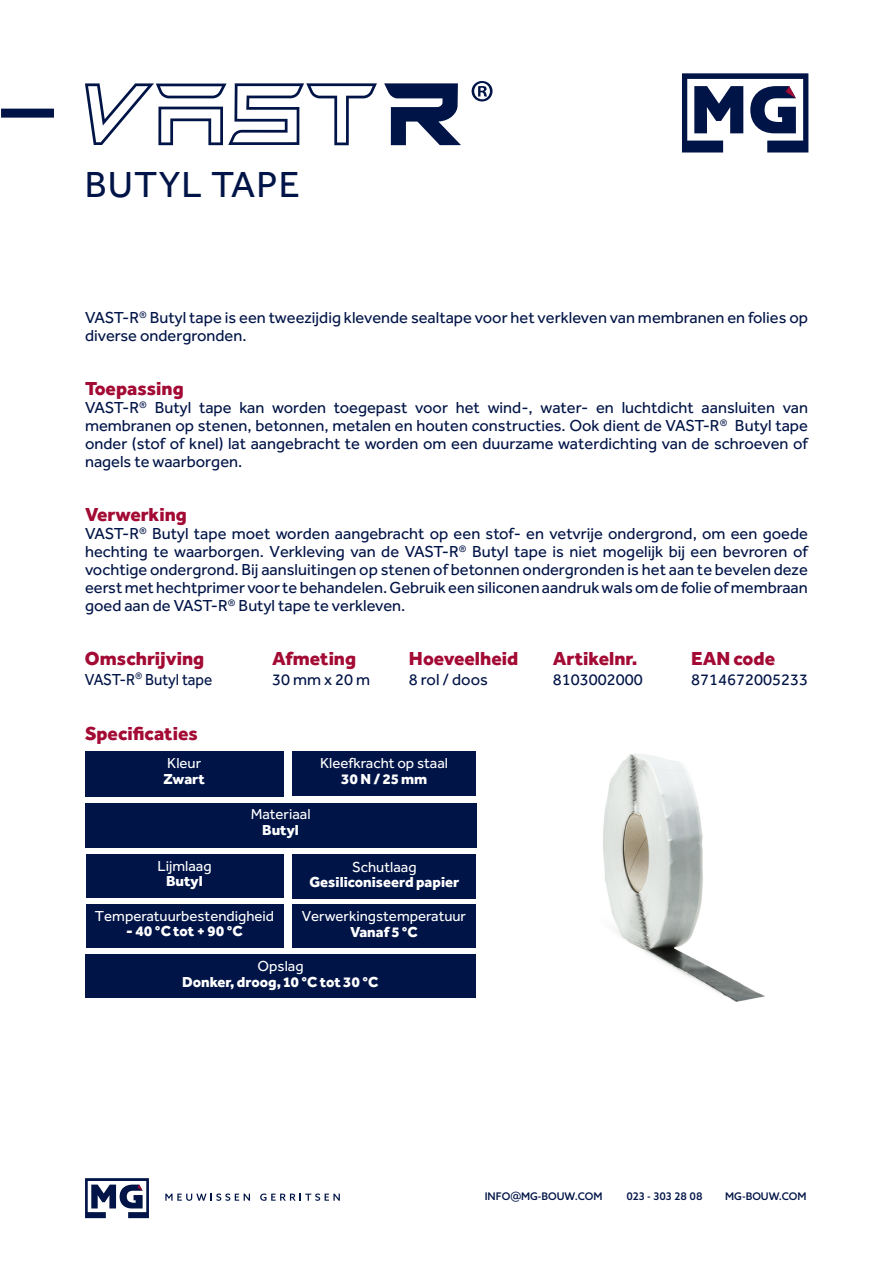
<style>
.page{position:relative;width:893px;height:1263px;background:#fff}
.page>*{position:absolute;margin:0;border:0;box-sizing:border-box;transform-origin:0 0}
.t1{font:37.5px "Effra";letter-spacing:.03em;color:#001447}
.t2{font:800 19.5px "Effra";color:#a30a34}
.t3{font:16.5px/18px "Effra";color:#001447;text-align:justify}
.t4{font:16.5px "Effra";color:#001447;scale:.93 1}
.t5{font:15px "Effra";color:#fff}
.t6{font:800 15px "Effra";color:#fff}
.t7{font:500 10.5px "Azo Sans";color:#001447}
.s1{font-size:13.5px}
</style>
<div class="page">
<div style="left:292px;top:752px;width:184px;height:44px;background:#001447"></div>
<div style="left:85px;top:752px;width:198px;height:44px;background:#001447"></div>
<div style="left:85px;top:803px;width:391px;height:44px;background:#001447"></div>
<div style="left:292px;top:904px;width:184px;height:44px;background:#001447"></div>
<div style="left:86px;top:904px;width:197px;height:44px;background:#001447"></div>
<div style="left:292px;top:854px;width:184px;height:45px;background:#001447"></div>
<div style="left:86px;top:854px;width:197px;height:44px;background:#001447"></div>
<div style="left:86px;top:954px;width:390px;height:44px;background:#001447"></div>
<svg style="left:384px;top:83px;width:77px;height:62px"></svg>
<svg style="left:85px;top:83px;width:292px;height:62px"></svg>
<svg style="left:472px;top:81px;width:20px;height:20px"></svg>
<div style="left:1px;top:109px;width:53px;height:9px;background:#001447"></div>
<svg style="left:682px;top:73px;width:126px;height:79px"></svg>
<svg style="left:165px;top:1193px;width:85px;height:8px"></svg>
<svg style="left:260px;top:1193px;width:80px;height:8px"></svg>
<svg style="left:85px;top:1178px;width:64px;height:40px"></svg>
<img style="left:603px;top:754px;width:162px;height:248px">
<h1 class="t1" style="left:85px;top:171px;width:216px">BUTYL TAPE</h1>
<p class="t3" style="left:85px;top:310px;width:724px">VAST-R<sup>®</sup> Butyl tape is een tweezijdig klevende sealtape voor het verkleven van membranen en folies op diverse ondergronden.</p>
<p class="t2" style="left:85px;top:381px;width:100px">Toepassing</p>
<p class="t3" style="left:85px;top:400px;width:724px">VAST-R<sup>®</sup> Butyl tape kan worden toegepast voor het wind-, water- en luchtdicht aansluiten van membranen op stenen, betonnen, metalen en houten constructies. Ook dient de VAST-R<sup>®</sup> Butyl tape onder (stof of knel) lat aangebracht te worden om een duurzame waterdichting van de schroeven of nagels te waarborgen.</p>
<p class="t2" style="left:85px;top:507px;width:103px">Verwerking</p>
<p class="t3" style="left:85px;top:526px;width:724px">VAST-R<sup>®</sup> Butyl tape moet worden aangebracht op een stof- en vetvrije ondergrond, om een goede hechting te waarborgen. Verkleving van de VAST-R<sup>®</sup> Butyl tape is niet mogelijk bij een bevroren of vochtige ondergrond. Bij aansluitingen op stenen of betonnen ondergronden is het aan te bevelen deze eerst met hechtprimer voor te behandelen. Gebruik een siliconen aandruk wals om de folie of membraan goed aan de VAST-R<sup>®</sup> Butyl tape te verkleven.</p>
<p class="t2" style="left:85px;top:651px;width:121px">Omschrijving</p>
<p class="t4" style="left:85px;top:673px;width:139px">VAST-R<sup>®</sup> Butyl tape</p>
<p class="t2" style="left:85px;top:722px;width:114px">Specificaties</p>
<p class="t5" style="left:167px;top:757px;width:35px">Kleur</p>
<p class="t6" style="left:163px;top:773px;width:43px">Zwart</p>
<p class="t5" style="left:158px;top:860px;width:56px">Lijmlaag</p>
<p class="t6" style="left:166px;top:876px;width:38px">Butyl</p>
<p class="t2" style="left:272px;top:651px;width:86px">Afmeting</p>
<p class="t3" style="left:272px;top:671px;width:100px">30 mm x 20 m</p>
<p class="t2" style="left:409px;top:651px;width:111px">Hoeveelheid</p>
<p class="t3" style="left:409px;top:671px;width:80px">8 rol / doos</p>
<p class="t5" style="left:251px;top:809px;width:61px">Materiaal</p>
<p class="t6" style="left:262px;top:825px;width:38px">Butyl</p>
<p class="t5" style="left:320px;top:757px;width:129px">Kleefkracht op staal</p>
<p class="t6" style="left:341px;top:774px;width:88px">30 N / 25 mm</p>
<p class="t5" style="left:352px;top:861px;width:66px">Schutlaag</p>
<p class="t6" style="left:309px;top:876px;width:151px">Gesiliconiseerd papier</p>
<p class="t5" style="left:95px;top:910px;width:181px">Temperatuurbestendigheid</p>
<p class="t6" style="left:126px;top:926px;width:118px">- 40 °C tot + 90 °C</p>
<p class="t5" style="left:302px;top:910px;width:166px">Verwerkingstemperatuur</p>
<p class="t6" style="left:350px;top:926px;width:69px">Vanaf 5 °C</p>
<p class="t5" style="left:258px;top:960px;width:48px">Opslag</p>
<p class="t6" style="left:182px;top:976px;width:198px">Donker, droog, 10 °C tot 30 °C</p>
<p class="t2" style="left:553px;top:651px;width:86px">Artikelnr.</p>
<p class="t3" style="left:553px;top:671px;width:91px">8103002000</p>
<p class="t2" style="left:691px;top:651px;width:85px">EAN code</p>
<p class="t3" style="left:691px;top:671px;width:118px">8714672005233</p>
<p class="t7" style="left:485px;top:1193px;width:119px">INFO<span class="s1">@</span>MG-BOUW.COM</p>
<p class="t7" style="left:626px;top:1193px;width:78px">023 - 303 28 08</p>
<p class="t7" style="left:725px;top:1193px;width:83px">MG-BOUW.COM</p>
</div>
